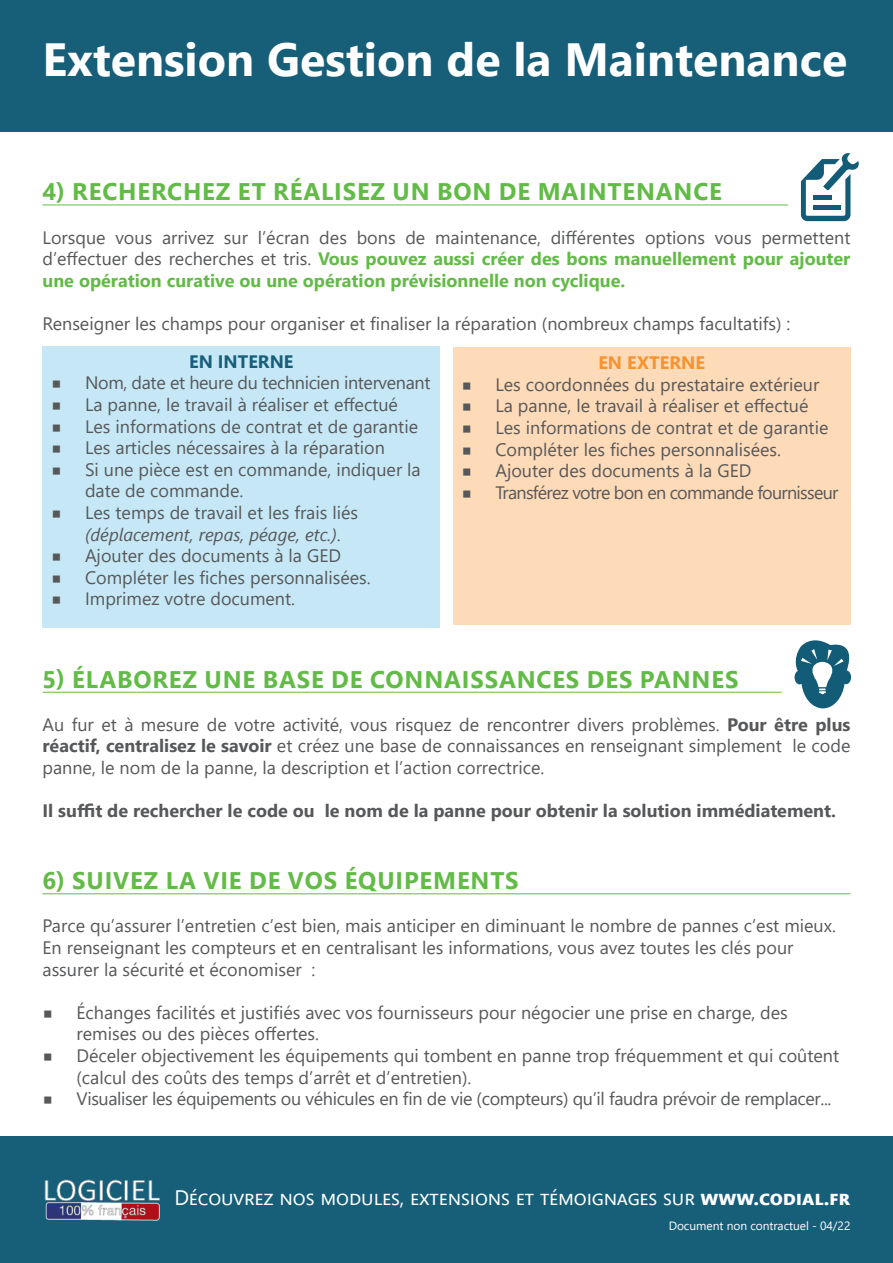
<style>
.page{position:relative;width:893px;height:1263px;background:#fff}
.page>*{position:absolute;margin:0;border:0;box-sizing:border-box;transform-origin:0 0}
.t1{font:700 46.5px "Segoe UI";color:#fff}
.ss_titre{font:700 24px "Segoe UI";letter-spacing:.035em;color:#62bb46}
.t2{font:21px "Segoe UI";letter-spacing:-.005em;color:#fff}
.t3{font:18px/21.6px "Segoe UI";color:#57585a}
.t4{font:18px "Segoe UI";letter-spacing:-.02em;color:#57585a}
.t5{font:700 18px "Segoe UI";color:#57585a}
.t6{font:18px "Segoe UI";letter-spacing:-.04em;color:#57585a}
.t7{font:700 18px "Segoe UI";color:#175e78}
.t8{font:700 18px "Segoe UI";color:#f6932f}
.t9{font:12px "Segoe UI";letter-spacing:-.005em;color:#fff}
.s1{font-weight:700;color:#62bb46}
.s2{font-family:"Montserrat"}
.s3{font-style:italic}
.s4{font-weight:700}
</style>
<div class="page">
<div style="left:0;top:0;width:893px;height:132px;background:#175e78"></div>
<div style="left:0;top:1136px;width:893px;height:127px;background:#175e78"></div>
<img style="left:44px;top:1179px;width:115px;height:41px">
<hr style="left:43px;top:205px;width:745px;height:1px;background:#62bb46">
<svg style="left:801px;top:153px;width:58px;height:68px"></svg>
<hr style="left:813px;top:206px;width:28px;height:4px;background:#125c78">
<div style="left:43px;top:346px;width:397px;height:281px;background:#c6e8f6"></div>
<div style="left:453px;top:348px;width:397px;height:277px;background:#fddab8"></div>
<hr style="left:43px;top:692px;width:739px;height:1px;background:#62bb46">
<hr style="left:43px;top:893px;width:807px;height:1px;background:#62bb46">
<svg style="left:794px;top:640px;width:58px;height:68px"></svg>
<h1 class="t1" style="left:43px;top:16px;width:806px">Extension Gestion de la Maintenance</h1>
<p class="ss_titre" style="left:43px;top:169px;width:681px">4) RECHERCHEZ ET RÉALISEZ UN BON DE MAINTENANCE</p>
<p class="t3" style="left:43px;top:225px;width:809px;text-align:justify">Lorsque vous arrivez sur l’écran des bons de maintenance, différentes options vous permettent d’effectuer des recherches et tris. <span class="s1">Vous pouvez aussi créer des bons manuellement pour ajouter une opération curative ou une opération prévisionnelle non cyclique.</span></p>
<p class="t3" style="left:43px;top:311px;width:749px">Renseigner les champs pour organiser et finaliser la réparation (nombreux champs facultatifs) :</p>
<p class="t7" style="left:189px;top:344px;width:106px">EN INTERNE</p>
<p class="t4" style="left:51px;top:366px;width:381px"><span class="s2">■</span> Nom, date et heure du technicien intervenant</p>
<p class="t3" style="left:51px;top:392px;width:349px"><span class="s2">■</span> La panne, le travail à réaliser et effectué</p>
<p class="t3" style="left:51px;top:414px;width:369px"><span class="s2">■</span> Les informations de contrat et de garantie</p>
<p class="t3" style="left:51px;top:435px;width:335px"><span class="s2">■</span> Les articles nécessaires à la réparation</p>
<p class="t3" style="left:85px;top:457px;width:337px;text-indent:-34px"><span class="s2">■</span> Si une pièce est en commande, indiquer la date de commande.</p>
<p class="t3" style="left:85px;top:500px;width:275px;text-indent:-34px"><span class="s2">■</span> Les temps de travail et les frais liés <span class="s3">(déplacement, repas, péage, etc.)</span>.</p>
<p class="t3" style="left:51px;top:543px;width:292px"><span class="s2">■</span> Ajouter des documents à la GED</p>
<p class="t3" style="left:51px;top:565px;width:321px"><span class="s2">■</span> Compléter les fiches personnalisées.</p>
<p class="t3" style="left:51px;top:587px;width:246px"><span class="s2">■</span> Imprimez votre document.</p>
<p class="t8" style="left:598px;top:346px;width:108px">EN EXTERNE</p>
<p class="t3" style="left:461px;top:372px;width:359px"><span class="s2">■</span> Les coordonnées du prestataire extérieur</p>
<p class="t3" style="left:461px;top:394px;width:349px"><span class="s2">■</span> La panne, le travail à réaliser et effectué</p>
<p class="t3" style="left:461px;top:415px;width:369px"><span class="s2">■</span> Les informations de contrat et de garantie</p>
<p class="t3" style="left:461px;top:437px;width:321px"><span class="s2">■</span> Compléter les fiches personnalisées.</p>
<p class="t3" style="left:461px;top:458px;width:292px"><span class="s2">■</span> Ajouter des documents à la GED</p>
<p class="t6" style="left:461px;top:475px;width:379px"><span class="s2">■</span> Transférez votre bon en commande fournisseur</p>
<p class="ss_titre" style="left:43px;top:656px;width:697px">5) ÉLABOREZ UNE BASE DE CONNAISSANCES DES PANNES</p>
<p class="t3" style="left:43px;top:712px;width:809px;text-align:justify">Au fur et à mesure de votre activité, vous risquez de rencontrer divers problèmes. <span class="s4">Pour être plus réactif, centralisez le savoir</span> et créez une base de connaissances en renseignant simplement le code panne, le nom de la panne, la description et l’action correctrice.</p>
<p class="t5" style="left:43px;top:794px;width:795px">Il suffit de rechercher le code ou le nom de la panne pour obtenir la solution immédiatement.</p>
<p class="ss_titre" style="left:43px;top:858px;width:478px">6) SUIVEZ LA VIE DE VOS ÉQUIPEMENTS</p>
<p class="t3" style="left:43px;top:913px;width:795px">Parce qu’assurer l’entretien c’est bien, mais anticiper en diminuant le nombre de pannes c’est mieux.<br>En renseignant les compteurs et en centralisant les informations, vous avez toutes les clés pour assurer la sécurité et économiser :</p>
<p class="t3" style="left:77px;top:1000px;width:713px;text-indent:-34px"><span class="s2">■</span> Échanges facilités et justifiés avec vos fournisseurs pour négocier une prise en charge, des remises ou des pièces offertes.</p>
<p class="t3" style="left:77px;top:1043px;width:764px;text-indent:-34px"><span class="s2">■</span> Déceler objectivement les équipements qui tombent en panne trop fréquemment et qui coûtent (calcul des coûts des temps d’arrêt et d’entretien).</p>
<p class="t4" style="left:43px;top:1082px;width:790px"><span class="s2">■</span> Visualiser les équipements ou véhicules en fin de vie (compteurs) qu’il faudra prévoir de remplacer...</p>
<p class="t2" style="left:174px;top:1177px;width:678px">Découvrez nos modules, extensions et témoignages sur <span class="s4">www.codial.fr</span></p>
<p class="t9" style="left:669px;top:1214px;width:183px">Document non contractuel - 04/22</p>
</div>
